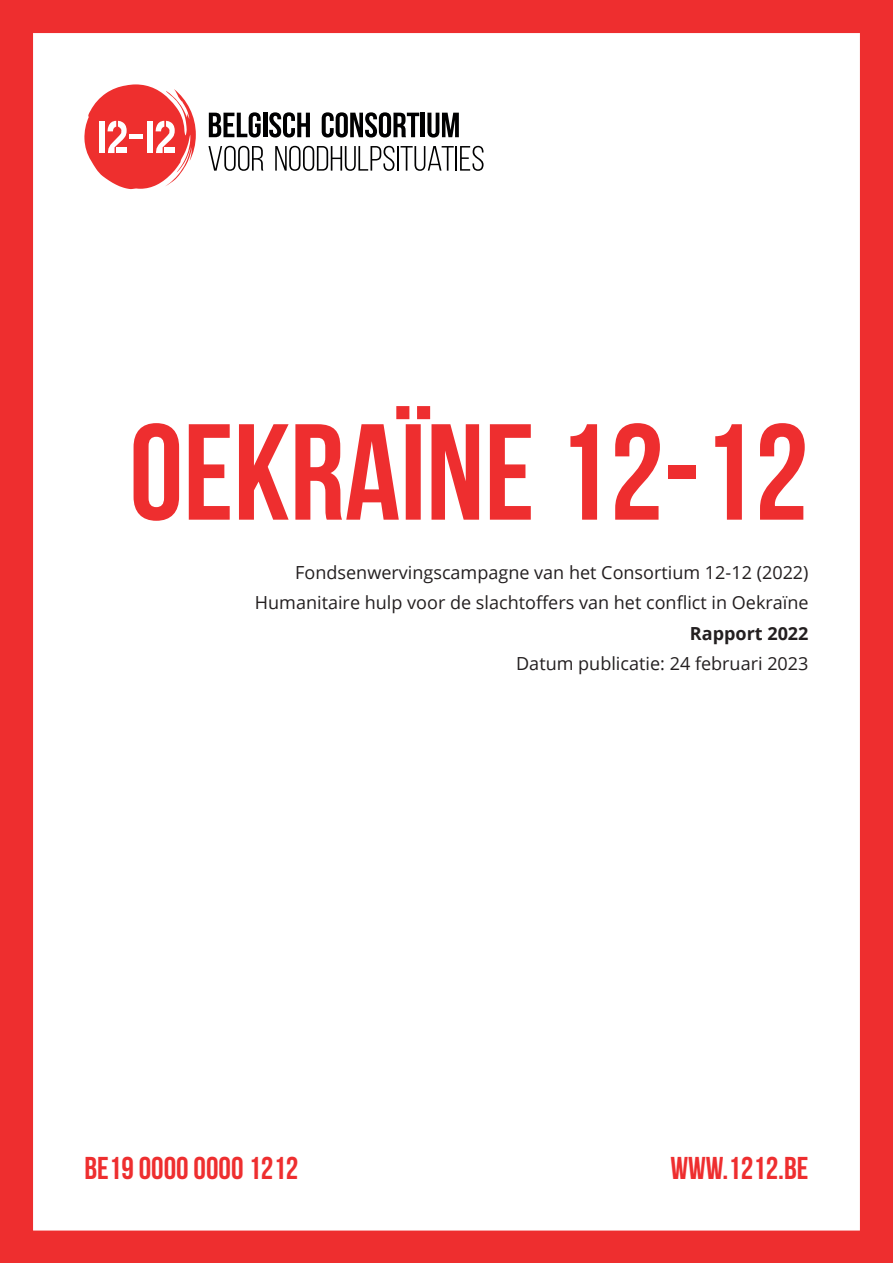
<style>
.page{position:relative;width:893px;height:1263px;background:#fff}
.page>*{position:absolute;margin:0;border:0;box-sizing:border-box;transform-origin:0 0}
.t1{font:700 136.35px "Bebas Neue";color:#ee2e2f}
.t2{font:700 75.15px "Bebas Neue";color:#231f20}
.t3{font:700 31.5px "Bebas Neue";color:#ee2e2f}
.t4{font:18px/30.2px "Open Sans";color:#231f20;text-align:right}
.t5{font:700 18px "Open Sans";color:#231f20}
</style>
<div class="page">
<div style="left:0;top:0;width:893px;height:1263px;border:33px solid #ee2e2f"></div>
<svg style="left:84px;top:84px;width:112px;height:105px"></svg>
<div style="left:164px;top:148px;width:11px;height:5px;background:#fff"></div>
<svg style="left:209px;top:112px;width:52px;height:25px"></svg>
<hr style="left:263px;top:113px;width:4px;height:24px;background:#000001">
<svg style="left:269px;top:112px;width:41px;height:25px"></svg>
<svg style="left:322px;top:112px;width:97px;height:25px"></svg>
<hr style="left:421px;top:113px;width:4px;height:24px;background:#000001">
<svg style="left:427px;top:113px;width:32px;height:25px"></svg>
<svg style="left:208px;top:146px;width:55px;height:25px"></svg>
<svg style="left:275px;top:146px;width:119px;height:25px"></svg>
<hr style="left:397px;top:146px;width:2px;height:25px;background:#000001">
<svg style="left:401px;top:146px;width:83px;height:25px"></svg>
<h1 class="t1" style="left:129px;top:398px;width:681px">OEKRAÏNE 12-12</h1>
<p class="t4" style="left:255px;top:557px;width:555px">Fondsenwervingscampagne van het Consortium 12-12 (2022)<br>Humanitaire hulp voor de slachtoffers van het conflict in Oekraïne</p>
<p class="t5" style="left:690px;top:620px;width:120px">Rapport 2022</p>
<p class="t4" style="left:516px;top:648px;width:294px">Datum publicatie: 24 februari 2023</p>
<h2 class="t2" style="left:212px;top:573px;width:292px">CONSORTIUM</h2>
<h3 class="t3" style="left:84px;top:1151px;width:216px">BE19 0000 0000 1212</h3>
<h3 class="t3" style="left:670px;top:1151px;width:140px">WWW.1212.BE</h3>
</div>
